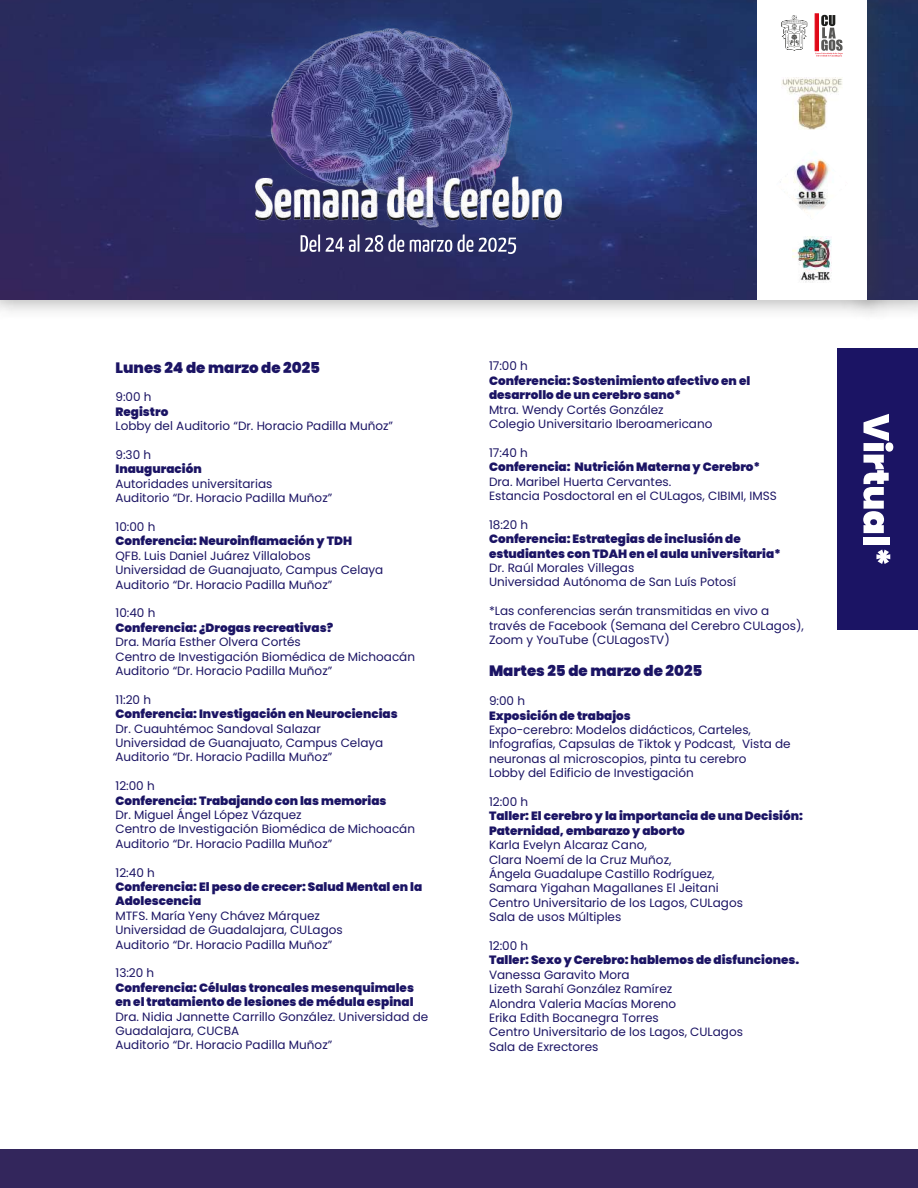
<style>
.page{position:relative;width:918px;height:1188px;background:#fff}
.page>*{position:absolute;margin:0;border:0;box-sizing:border-box;transform-origin:0 0}
.t1{font:900 15px "Poppins";color:#1b1464}
.t2{font:12px/14.4px "Poppins";color:#1b1464}
.t3{font:900 12px/14.4px "Poppins";color:#1b1464}
</style>
<div class="page">
<img style="left:0;top:0;width:757px;height:300px">
<img style="left:255px;top:28px;width:307px;height:204px">
<svg style="left:301px;top:234px;width:19px;height:18px"></svg>
<svg style="left:326px;top:234px;width:33px;height:18px"></svg>
<svg style="left:365px;top:234px;width:39px;height:18px"></svg>
<svg style="left:410px;top:234px;width:106px;height:20px;background:#61658e"></svg>
<img style="left:810px;top:0;width:108px;height:319px">
<div style="left:757px;top:0;width:110px;height:300px;background:#fff"></div>
<svg style="left:781px;top:15px;width:26px;height:36px"></svg>
<hr style="left:815px;top:14px;width:4px;height:37px;background:#e00817">
<svg style="left:815px;top:15px;width:28px;height:42px"></svg>
<img style="left:780px;top:159px;width:50px;height:54px">
<img style="left:781px;top:78px;width:61px;height:52px">
<img style="left:792px;top:236px;width:40px;height:47px">
<img style="left:888px;top:236px;width:30px;height:83px">
<div style="left:0;top:1149px;width:918px;height:39px;background:#33265c"></div>
<div style="left:837px;top:348px;width:81px;height:282px;background:#1b1464"></div>
<svg style="left:863px;top:414px;width:30px;height:119px"></svg>
<div style="left:864px;top:537px;width:26px;height:8px;background:#fff"></div>
<svg style="left:876px;top:550px;width:14px;height:14px"></svg>
<p class="t1" style="left:116px;top:359px;width:206px">Lunes 24 de marzo de 2025</p>
<p class="t2" style="left:116px;top:390px;width:38px">9:00 h</p>
<p class="t3" style="left:116px;top:404px;width:54px">Registro</p>
<p class="t2" style="left:116px;top:419px;width:279px">Lobby del Auditorio “Dr. Horacio Padilla Muñoz”</p>
<p class="t2" style="left:116px;top:448px;width:37px">9:30 h</p>
<p class="t3" style="left:116px;top:462px;width:88px">Inauguración</p>
<p class="t2" style="left:116px;top:476px;width:218px">Autoridades universitarias<br>Auditorio “Dr. Horacio Padilla Muñoz”</p>
<p class="t2" style="left:116px;top:520px;width:41px">10:00 h</p>
<p class="t3" style="left:116px;top:534px;width:238px">Conferencia: Neuroinflamación y TDH</p>
<p class="t2" style="left:116px;top:548px;width:269px">QFB. Luis Daniel Juárez Villalobos<br>Universidad de Guanajuato, Campus Celaya<br>Auditorio “Dr. Horacio Padilla Muñoz”</p>
<p class="t2" style="left:116px;top:606px;width:41px">10:40 h</p>
<p class="t3" style="left:116px;top:620px;width:219px">Conferencia: ¿Drogas recreativas?</p>
<p class="t2" style="left:116px;top:635px;width:301px">Dra. María Esther Olvera Cortés<br>Centro de Investigación Biomédica de Michoacán<br>Auditorio “Dr. Horacio Padilla Muñoz”</p>
<p class="t2" style="left:116px;top:692px;width:37px">11:20 h</p>
<p class="t3" style="left:116px;top:707px;width:284px">Conferencia: Investigación en Neurociencias</p>
<p class="t2" style="left:116px;top:721px;width:269px">Dr. Cuauhtémoc Sandoval Salazar<br>Universidad de Guanajuato, Campus Celaya<br>Auditorio “Dr. Horacio Padilla Muñoz”</p>
<p class="t2" style="left:116px;top:779px;width:41px">12:00 h</p>
<p class="t3" style="left:116px;top:793px;width:273px">Conferencia: Trabajando con las memorias</p>
<p class="t2" style="left:116px;top:808px;width:301px">Dr. Miguel Ángel López Vázquez<br>Centro de Investigación Biomédica de Michoacán<br>Auditorio “Dr. Horacio Padilla Muñoz”</p>
<p class="t2" style="left:116px;top:865px;width:41px">12:40 h</p>
<p class="t3" style="left:116px;top:880px;width:308px">Conferencia: El peso de crecer: Salud Mental en la<br>Adolescencia</p>
<p class="t2" style="left:116px;top:908px;width:229px">MTFS. María Yeny Chávez Márquez<br>Universidad de Guadalajara, CULagos<br>Auditorio “Dr. Horacio Padilla Muñoz”</p>
<p class="t2" style="left:116px;top:966px;width:40px">13:20 h</p>
<p class="t3" style="left:116px;top:980px;width:300px">Conferencia: Células troncales mesenquimales en el tratamiento de lesiones de médula espinal</p>
<p class="t2" style="left:116px;top:1009px;width:314px">Dra. Nidia Jannette Carrillo González. Universidad de<br>Guadalajara, CUCBA<br>Auditorio “Dr. Horacio Padilla Muñoz”</p>
<p class="t2" style="left:489px;top:359px;width:40px">17:00 h</p>
<p class="t3" style="left:489px;top:373px;width:263px">Conferencia: Sostenimiento afectivo en el desarrollo de un cerebro sano*</p>
<p class="t2" style="left:489px;top:402px;width:225px">Mtra. Wendy Cortés González<br>Colegio Universitario Iberoamericano</p>
<p class="t2" style="left:489px;top:445px;width:40px">17:40 h</p>
<p class="t3" style="left:489px;top:460px;width:273px">Conferencia: Nutrición Materna y Cerebro*</p>
<p class="t2" style="left:489px;top:474px;width:289px">Dra. Maribel Huerta Cervantes.<br>Estancia Posdoctoral en el CULagos, CIBIMI, IMSS</p>
<p class="t2" style="left:489px;top:517px;width:41px">18:20 h</p>
<p class="t3" style="left:489px;top:532px;width:294px">Conferencia: Estrategias de inclusión de estudiantes con TDAH en el aula universitaria*</p>
<p class="t2" style="left:489px;top:561px;width:248px">Dr. Raúl Morales Villegas<br>Universidad Autónoma de San Luís Potosí</p>
<p class="t2" style="left:489px;top:604px;width:316px">*Las conferencias serán transmitidas en vivo a través de Facebook (Semana del Cerebro CULagos),<br>Zoom y YouTube (CULagosTV)</p>
<p class="t1" style="left:489px;top:662px;width:215px">Martes 25 de marzo de 2025</p>
<p class="t2" style="left:489px;top:694px;width:38px">9:00 h</p>
<p class="t3" style="left:489px;top:708px;width:143px">Exposición de trabajos</p>
<p class="t2" style="left:489px;top:723px;width:303px">Expo-cerebro: Modelos didácticos, Carteles, Infografías, Capsulas de Tiktok y Podcast, Vista de neuronas al microscopios, pinta tu cerebro<br>Lobby del Edificio de Investigación</p>
<p class="t2" style="left:489px;top:795px;width:41px">12:00 h</p>
<p class="t3" style="left:489px;top:809px;width:316px">Taller: El cerebro y la importancia de una Decisión:<br>Paternidad, embarazo y aborto</p>
<p class="t2" style="left:489px;top:838px;width:256px">Karla Evelyn Alcaraz Cano,<br>Clara Noemí de la Cruz Muñoz,<br>Ángela Guadalupe Castillo Rodríguez, Samara Yigahan Magallanes El Jeitani Centro Universitario de los Lagos, CULagos Sala de usos Múltiples</p>
<p class="t2" style="left:489px;top:939px;width:41px">12:00 h</p>
<p class="t3" style="left:489px;top:953px;width:312px">Taller: Sexo y Cerebro: hablemos de disfunciones.</p>
<p class="t2" style="left:489px;top:967px;width:256px">Vanessa Garavito Mora<br>Lizeth Sarahí González Ramírez<br>Alondra Valeria Macías Moreno<br>Erika Edith Bocanegra Torres<br>Centro Universitario de los Lagos, CULagos<br>Sala de Exrectores</p>
</div>
